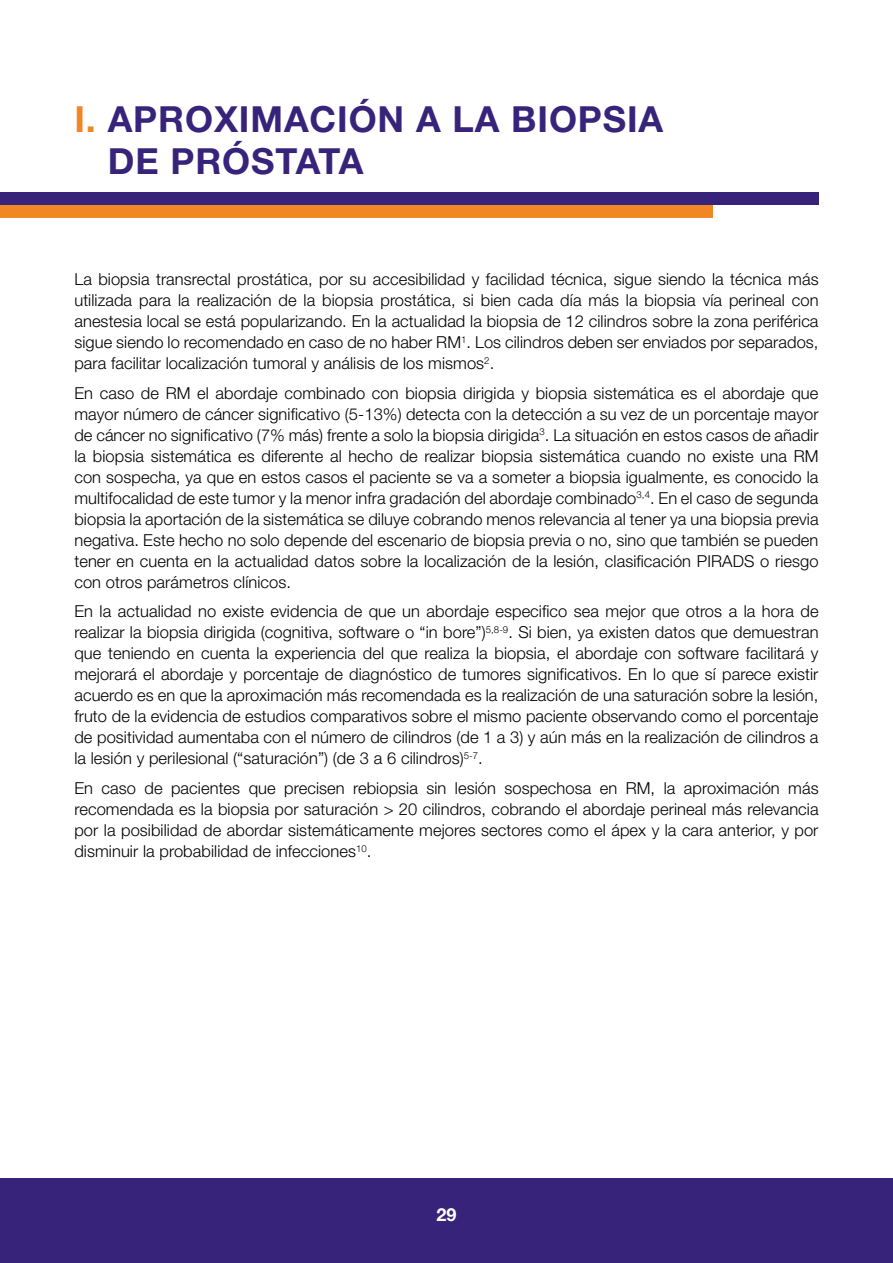
<style>
.page{position:relative;width:893px;height:1263px;background:#fff}
.page>*{position:absolute;margin:0;border:0;box-sizing:border-box;transform-origin:0 0}
.t1{font:700 36px/42px "Helvetica Neue LT Std";letter-spacing:.025em;color:#37237a}
.t2{font:700 18px "Helvetica Neue LT Std";color:#fff}
.t3{font:300 16.5px/21px "Helvetica Neue LT Std";letter-spacing:.005em;color:#000;text-align:justify}
.s1{color:#f18625}
</style>
<div class="page">
<div style="left:0;top:1178px;width:893px;height:85px;background:#37237a"></div>
<div style="left:0;top:205px;width:712px;height:13px;background:#f18625"></div>
<div style="left:0;top:192px;width:819px;height:13px;background:#37237a"></div>
<h1 class="t1" style="left:108px;top:97px;width:557px;text-indent:-33px"><span class="s1">I.</span> APROXIMACIÓN A LA BIOPSIA<br>DE PRÓSTATA</h1>
<p class="t3" style="left:74px;top:268px;width:746px">La biopsia transrectal prostática, por su accesibilidad y facilidad técnica, sigue siendo la técnica más utilizada para la realización de la biopsia prostática, si bien cada día más la biopsia vía perineal con anestesia local se está popularizando. En la actualidad la biopsia de 12 cilindros sobre la zona periférica sigue siendo lo recomendado en caso de no haber RM<sup>1</sup>. Los cilindros deben ser enviados por separados, para facilitar localización tumoral y análisis de los mismos<sup>2</sup>.</p>
<p class="t3" style="left:74px;top:382px;width:746px">En caso de RM el abordaje combinado con biopsia dirigida y biopsia sistemática es el abordaje que mayor número de cáncer significativo (5-13%) detecta con la detección a su vez de un porcentaje mayor de cáncer no significativo (7% más) frente a solo la biopsia dirigida<sup>3</sup>. La situación en estos casos de añadir la biopsia sistemática es diferente al hecho de realizar biopsia sistemática cuando no existe una RM con sospecha, ya que en estos casos el paciente se va a someter a biopsia igualmente, es conocido la multifocalidad de este tumor y la menor infra gradación del abordaje combinado<sup>3,4</sup>. En el caso de segunda biopsia la aportación de la sistemática se diluye cobrando menos relevancia al tener ya una biopsia previa negativa. Este hecho no solo depende del escenario de biopsia previa o no, sino que también se pueden tener en cuenta en la actualidad datos sobre la localización de la lesión, clasificación PIRADS o riesgo con otros parámetros clínicos.</p>
<p class="t3" style="left:74px;top:600px;width:746px">En la actualidad no existe evidencia de que un abordaje especifico sea mejor que otros a la hora de realizar la biopsia dirigida (cognitiva, software o “in bore”)<sup>5,8-9</sup>. Si bien, ya existen datos que demuestran que teniendo en cuenta la experiencia del que realiza la biopsia, el abordaje con software facilitará y mejorará el abordaje y porcentaje de diagnóstico de tumores significativos. En lo que sí parece existir acuerdo es en que la aproximación más recomendada es la realización de una saturación sobre la lesión, fruto de la evidencia de estudios comparativos sobre el mismo paciente observando como el porcentaje de positividad aumentaba con el número de cilindros (de 1 a 3) y aún más en la realización de cilindros a la lesión y perilesional (“saturación”) (de 3 a 6 cilindros)<sup>5-7</sup>.</p>
<p class="t3" style="left:74px;top:777px;width:746px">En caso de pacientes que precisen rebiopsia sin lesión sospechosa en RM, la aproximación más recomendada es la biopsia por saturación &gt; 20 cilindros, cobrando el abordaje perineal más relevancia por la posibilidad de abordar sistemáticamente mejores sectores como el ápex y la cara anterior, y por disminuir la probabilidad de infecciones<sup>10</sup>.</p>
<p class="t2" style="left:436px;top:1203px;width:22px">29</p>
</div>
